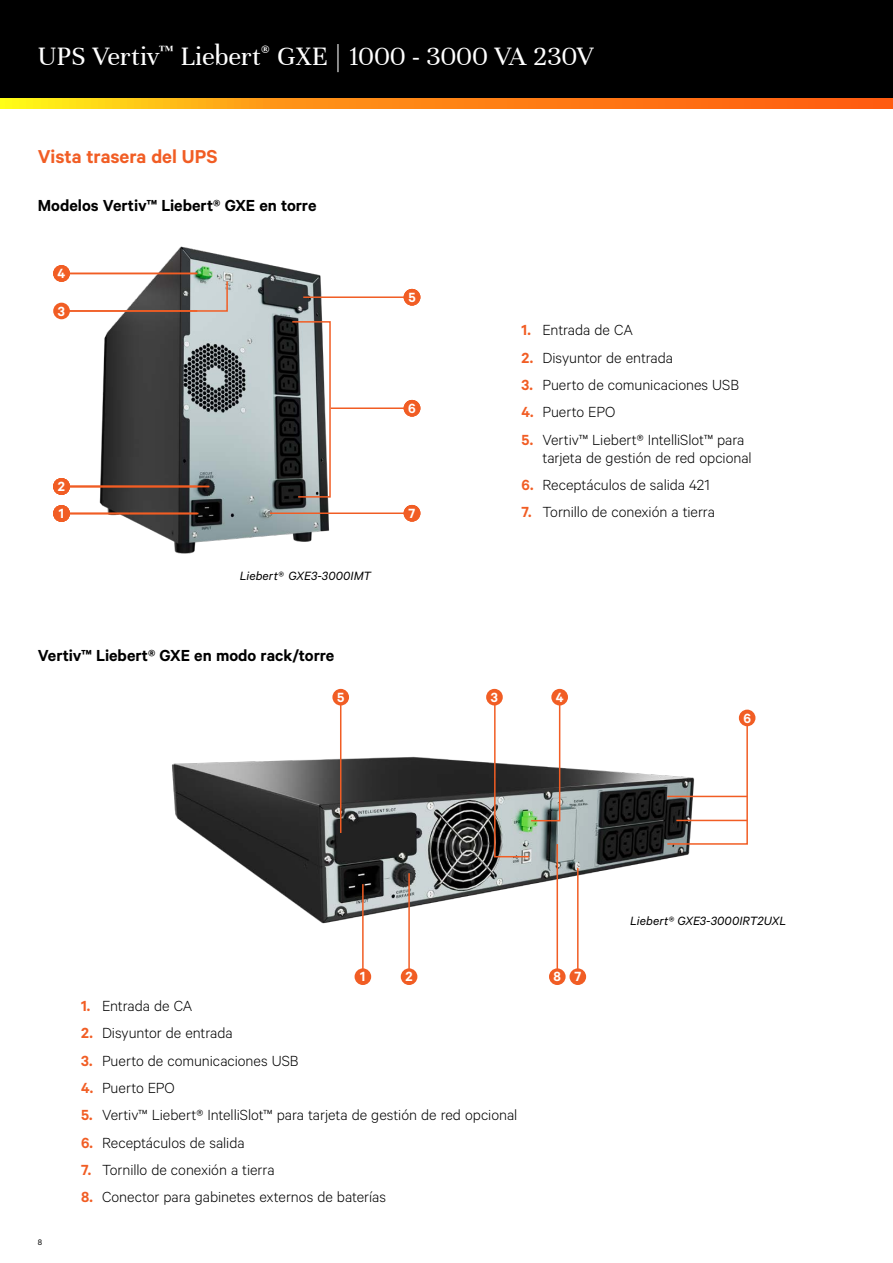
<style>
.page{position:relative;width:893px;height:1263px;background:#fff}
.page>*{position:absolute;margin:0;border:0;box-sizing:border-box;transform-origin:0 0}
.t1{font:28.5px "Unna";color:#fff}
.t2{font:600 21px "Calibre";color:#f15d24}
.t3{font:600 18px "Calibre";color:#000}
.t4{font:300 16.5px/18px "Calibre";letter-spacing:-.005em;color:#000}
.t5{font:600 15px/27px "Calibre";color:#fff}
.t6{font:italic 13.5px "Calibre";letter-spacing:.01em;color:#000}
.t7{font:9px "Calibre";color:#000}
.s1{font-weight:600;color:#f15d24}
</style>
<div class="page">
<div style="left:0;top:0;width:893px;height:108px;background:#000"></div>
<svg style="left:0;top:98px;width:893px;height:11px;background:#ff9014"></svg>
<img style="left:80px;top:246px;width:250px;height:308px">
<img style="left:172px;top:750px;width:518px;height:177px">
<svg style="left:666px;top:721px;width:83px;height:124px"></svg>
<div style="left:739px;top:710px;width:16px;height:16px;background:#f15d24;border-radius:50%"></div>
<div style="left:551px;top:689px;width:17px;height:16px;background:#f15d24;border-radius:50%"></div>
<svg style="left:493px;top:703px;width:68px;height:155px"></svg>
<div style="left:486px;top:689px;width:17px;height:16px;background:#f15d24;border-radius:50%"></div>
<hr style="left:340px;top:704px;width:1px;height:129px;background:#f15d24">
<div style="left:332px;top:689px;width:17px;height:16px;background:#f15d24;border-radius:50%"></div>
<hr style="left:362px;top:884px;width:2px;height:90px;background:#f15d24">
<div style="left:355px;top:968px;width:16px;height:17px;background:#f15d24;border-radius:50%"></div>
<hr style="left:408px;top:873px;width:2px;height:101px;background:#f15d24">
<div style="left:401px;top:968px;width:16px;height:17px;background:#f15d24;border-radius:50%"></div>
<hr style="left:556px;top:844px;width:2px;height:130px;background:#f15d24">
<div style="left:549px;top:968px;width:17px;height:17px;background:#f15d24;border-radius:50%"></div>
<hr style="left:577px;top:868px;width:2px;height:106px;background:#f15d24">
<div style="left:569px;top:968px;width:17px;height:17px;background:#f15d24;border-radius:50%"></div>
<hr style="left:676px;top:820px;width:71px;height:1px;background:#f15d24">
<hr style="left:69px;top:273px;width:128px;height:1px;background:#f15d24">
<div style="left:53px;top:303px;width:17px;height:16px;background:#f15d24;border-radius:50%"></div>
<svg style="left:67px;top:280px;width:162px;height:32px"></svg>
<div style="left:53px;top:265px;width:17px;height:17px;background:#f15d24;border-radius:50%"></div>
<hr style="left:69px;top:486px;width:140px;height:1px;background:#f15d24">
<div style="left:53px;top:478px;width:17px;height:17px;background:#f15d24;border-radius:50%"></div>
<hr style="left:69px;top:513px;width:129px;height:1px;background:#f15d24">
<div style="left:53px;top:505px;width:17px;height:17px;background:#f15d24;border-radius:50%"></div>
<hr style="left:303px;top:296px;width:111px;height:2px;background:#f15d24">
<div style="left:404px;top:289px;width:16px;height:17px;background:#f15d24;border-radius:50%"></div>
<hr style="left:331px;top:407px;width:83px;height:2px;background:#f15d24">
<div style="left:404px;top:400px;width:16px;height:17px;background:#f15d24;border-radius:50%"></div>
<svg style="left:291px;top:320px;width:40px;height:178px;background:#84817f"></svg>
<hr style="left:270px;top:512px;width:144px;height:2px;background:#f15d24">
<div style="left:404px;top:505px;width:16px;height:17px;background:#f15d24;border-radius:50%"></div>
<h1 class="t1" style="left:38px;top:40px;width:557px">UPS Vertiv<sup>™</sup> Liebert<sup>®</sup> GXE | 1000 - 3000 VA 230V</h1>
<p class="t2" style="left:38px;top:144px;width:181px">Vista trasera del UPS</p>
<p class="t3" style="left:38px;top:195px;width:280px">Modelos Vertiv™ Liebert® GXE en torre</p>
<p class="t5" style="left:58px;top:259px;width:9px">4</p>
<p class="t5" style="left:58px;top:297px;width:9px">3</p>
<p class="t5" style="left:58px;top:472px;width:9px">42<br>421</p>
<p class="t6" style="left:240px;top:568px;width:133px">Liebert® GXE3-3000IMT</p>
<p class="t3" style="left:38px;top:645px;width:298px">Vertiv™ Liebert® GXE en modo rack/torre</p>
<p class="t5" style="left:408px;top:283px;width:9px">45</p>
<p class="t5" style="left:408px;top:394px;width:9px">46</p>
<p class="t5" style="left:408px;top:499px;width:9px">47</p>
<p class="t4" style="left:521px;top:320px;width:113px"><span class="s1">1.</span> Entrada de CA</p>
<p class="t4" style="left:521px;top:348px;width:153px"><span class="s1">2.</span> Disyuntor de entrada</p>
<p class="t4" style="left:521px;top:375px;width:219px"><span class="s1">3.</span> Puerto de comunicaciones USB</p>
<p class="t4" style="left:521px;top:402px;width:95px"><span class="s1">4.</span> Puerto EPO</p>
<p class="t4" style="left:542px;top:430px;width:211px;text-indent:-21px"><span class="s1">5.</span> Vertiv™ Liebert® IntelliSlot™ para tarjeta de gestión de red opcional</p>
<p class="t4" style="left:521px;top:475px;width:190px"><span class="s1">6.</span> Receptáculos de salida 421</p>
<p class="t4" style="left:521px;top:502px;width:195px"><span class="s1">7.</span> Tornillo de conexión a tierra</p>
<p class="t5" style="left:337px;top:683px;width:9px">5</p>
<p class="t5" style="left:491px;top:683px;width:9px">3</p>
<p class="t5" style="left:556px;top:683px;width:9px">4</p>
<p class="t5" style="left:743px;top:704px;width:9px">6</p>
<p class="t7" style="left:38px;top:1236px;width:6px">8</p>
<p class="t5" style="left:360px;top:963px;width:7px">1</p>
<p class="t5" style="left:405px;top:963px;width:9px">2</p>
<p class="t5" style="left:554px;top:963px;width:29px">8 7</p>
<p class="t4" style="left:81px;top:996px;width:113px"><span class="s1">1.</span> Entrada de CA</p>
<p class="t4" style="left:81px;top:1023px;width:153px"><span class="s1">2.</span> Disyuntor de entrada</p>
<p class="t4" style="left:81px;top:1051px;width:219px"><span class="s1">3.</span> Puerto de comunicaciones USB</p>
<p class="t4" style="left:81px;top:1078px;width:95px"><span class="s1">4.</span> Puerto EPO</p>
<p class="t4" style="left:81px;top:1105px;width:438px"><span class="s1">5.</span> Vertiv™ Liebert® IntelliSlot™ para tarjeta de gestión de red opcional</p>
<p class="t4" style="left:81px;top:1133px;width:165px"><span class="s1">6.</span> Receptáculos de salida</p>
<p class="t4" style="left:81px;top:1160px;width:195px"><span class="s1">7.</span> Tornillo de conexión a tierra</p>
<p class="t4" style="left:81px;top:1187px;width:307px"><span class="s1">8.</span> Conector para gabinetes externos de baterías</p>
<p class="t6" style="left:630px;top:913px;width:158px">Liebert® GXE3-3000IRT2UXL</p>
</div>
